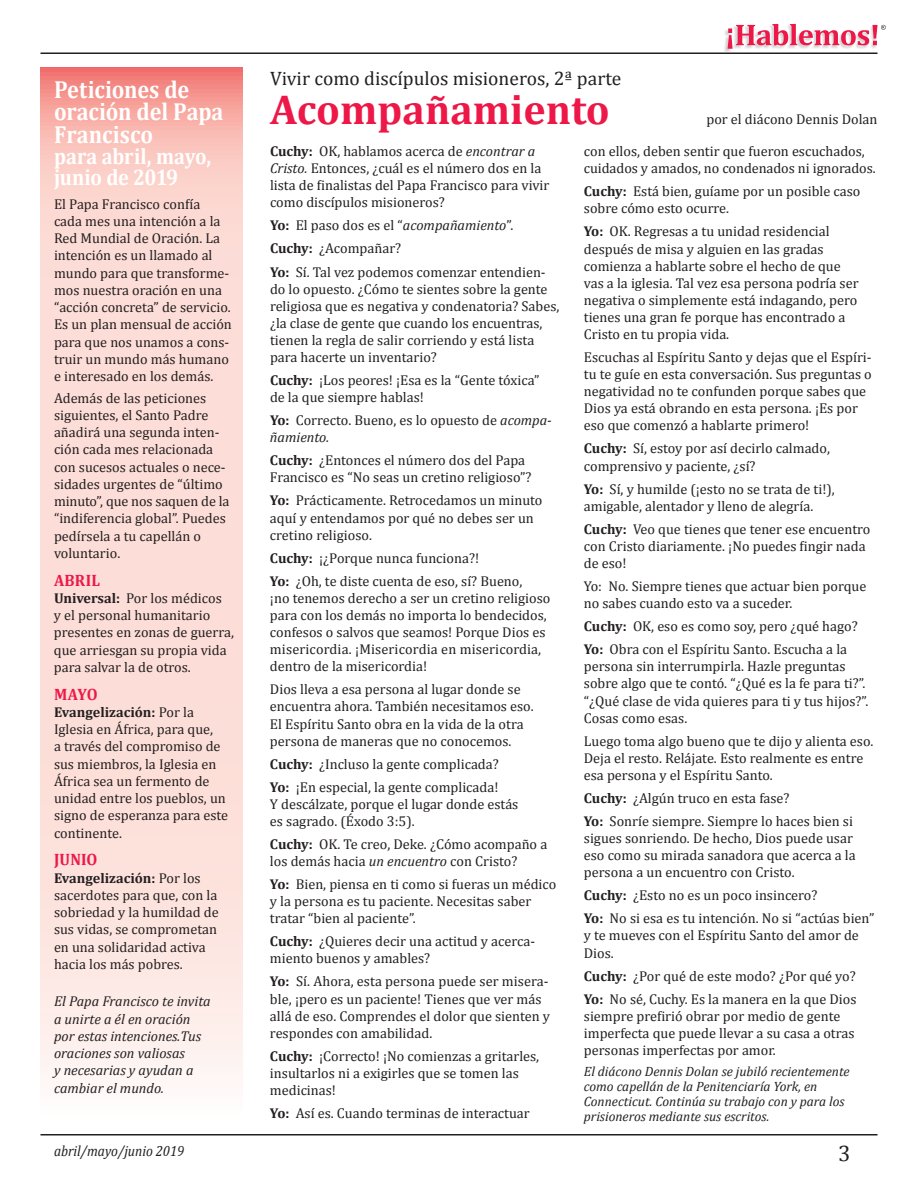
<style>
.page{position:relative;width:918px;height:1188px;background:#fff}
.page>*{position:absolute;margin:0;border:0;box-sizing:border-box;transform-origin:0 0}
.t1{font:700 42px "Cambria";color:#ed1748}
.t2{font:700 24.75px/22.5px "Cambria";letter-spacing:-.005em;color:#fff;scale:.9 1}
.t3{font:700 22.5px/21px "Cambria";letter-spacing:-.01em;color:#fff;scale:.9 1}
.t4{font:22.5px "Cambria";color:#231f20}
.t5{font:19.5px "Cambria";color:#231f20}
.t6{font:700 16.5px "Cambria";letter-spacing:.01em;color:#ed1748;scale:.95 1}
.t7{font:italic 15px "Cambria";color:#231f20;scale:.9 1}
.t8{font:14.25px/17.1px "Cambria";color:#231f20}
.t9{font:italic 14.25px/17.2px "Cambria";color:#231f20}
.t10{font:italic 13.5px/15px "Cambria";color:#231f20}
.s1{font-weight:700}
.s2{font-style:italic}
</style>
<div class="page">
<hr style="left:40px;top:1134px;width:838px;height:2px;background:#231f20">
<hr style="left:40px;top:52px;width:838px;height:2px;background:#231f20">
<div style="left:723px;top:24px;width:154px;height:29px;background:#231f20;opacity:.2"></div>
<svg style="left:728px;top:24px;width:158px;height:25px"></svg>
<svg style="left:40px;top:68px;width:203px;height:1006px;background:#fbdad4"></svg>
<h2 class="t2" style="left:54px;top:77px;width:190px">Peticiones de oración del Papa<br>Francisco</h2>
<h3 class="t3" style="left:54px;top:145px;width:176px">para abril, mayo, junio de 2019</h3>
<p class="t8" style="left:54px;top:195px;width:179px">El Papa Francisco confía cada mes una intención a la<br>Red Mundial de Oración. La intención es un llamado al mundo para que transforme&shy;mos nuestra oración en una “acción concreta” de servicio.<br>Es un plan mensual de acción para que nos unamos a cons&shy;truir un mundo más humano e interesado en los demás.</p>
<p class="t8" style="left:54px;top:389px;width:177px">Además de las peticiones siguientes, el Santo Padre añadirá una segunda inten&shy;ción cada mes relacionada con sucesos actuales o nece&shy;sidades urgentes de “último minuto”, que nos saquen de la “indiferencia global”. Puedes pedírsela a tu capellán o voluntario.</p>
<p class="t6" style="left:54px;top:568px;width:50px">ABRIL</p>
<p class="t8" style="left:54px;top:589px;width:182px"><span class="s1">Universal:</span> Por los médicos<br>y el personal humanitario presentes en zonas de guerra, que arriesgan su propia vida para salvar la de otros.</p>
<p class="t6" style="left:54px;top:682px;width:47px">MAYO</p>
<p class="t8" style="left:54px;top:703px;width:176px"><span class="s1">Evangelización:</span> Por la<br>Iglesia en África, para que,<br>a través del compromiso de sus miembros, la Iglesia en<br>África sea un fermento de unidad entre los pueblos, un signo de esperanza para este continente.</p>
<p class="t6" style="left:54px;top:848px;width:47px">JUNIO</p>
<p class="t8" style="left:54px;top:869px;width:166px"><span class="s1">Evangelización:</span> Por los sacerdotes para que, con la sobriedad y la humildad de sus vidas, se comprometan en una solidaridad activa hacia los más pobres.</p>
<p class="t9" style="left:54px;top:992px;width:158px">El Papa Francisco te invita a unirte a él en oración por estas intenciones.Tus oraciones son valiosas<br>y necesarias y ayudan a cambiar el mundo.</p>
<h3 class="t5" style="left:270px;top:67px;width:353px">Vivir como discípulos misioneros, 2ª parte</h3>
<h1 class="t1" style="left:270px;top:80px;width:341px">Acompañamiento</h1>
<p class="t8" style="left:706px;top:110px;width:173px">por el diácono Dennis Dolan</p>
<p class="t8" style="left:270px;top:143px;width:281px"><span class="s1">Cuchy:</span> OK, hablamos acerca de <span class="s2">encontrar a Cristo.</span> Entonces, ¿cuál es el número dos en la lista de finalistas del Papa Francisco para vivir como discípulos misioneros?</p>
<p class="t8" style="left:270px;top:214px;width:277px;line-height:23.1px"><span class="s1">Yo:</span> El paso dos es el “<span class="s2">acompañamiento</span>”.<br><span class="s1">Cuchy:</span> ¿Acompañar?<br><span class="s1">Yo:</span> Sí. Tal vez podemos comenzar entendien-</p>
<p class="t8" style="left:270px;top:280px;width:291px">do lo opuesto. ¿Cómo te sientes sobre la gente religiosa que es negativa y condenatoria? Sabes, ¿la clase de gente que cuando los encuentras, tienen la regla de salir corriendo y está lista para hacerte un inventario?</p>
<p class="t8" style="left:270px;top:372px;width:271px"><span class="s1">Cuchy:</span> ¡Los peores! ¡Esa es la “Gente tóxica” de la que siempre hablas!</p>
<p class="t8" style="left:270px;top:412px;width:283px"><span class="s1">Yo:</span> Correcto. Bueno, es lo opuesto de <span class="s2">acompa&shy;ñamiento.</span></p>
<p class="t8" style="left:270px;top:452px;width:263px"><span class="s1">Cuchy:</span> ¿Entonces el número dos del Papa<br>Francisco es “No seas un cretino religioso”?</p>
<p class="t8" style="left:270px;top:492px;width:274px"><span class="s1">Yo:</span> Prácticamente. Retrocedamos un minuto aquí y entendamos por qué no debes ser un cretino religioso.</p>
<p class="t8" style="left:270px;top:546px;width:254px;line-height:23.1px"><span class="s1">Cuchy:</span> ¡¿Porque nunca funciona?!<br><span class="s1">Yo:</span> ¿Oh, te diste cuenta de eso, sí? Bueno,</p>
<p class="t8" style="left:270px;top:589px;width:282px">¡no tenemos derecho a ser un cretino religioso para con los demás no importa lo bendecidos, confesos o salvos que seamos! Porque Dios es misericordia. ¡Misericordia en misericordia, dentro de la misericordia!</p>
<p class="t8" style="left:270px;top:681px;width:265px">Dios lleva a esa persona al lugar donde se encuentra ahora. También necesitamos eso.<br>El Espíritu Santo obra en la vida de la otra persona de maneras que no conocemos.</p>
<p class="t8" style="left:270px;top:752px;width:230px;line-height:23.1px"><span class="s1">Cuchy:</span> ¿Incluso la gente complicada?<br><span class="s1">Yo:</span> ¡En especial, la gente complicada!</p>
<p class="t8" style="left:270px;top:795px;width:250px">Y descálzate, porque el lugar donde estás es sagrado. (Éxodo 3:5).</p>
<p class="t8" style="left:270px;top:835px;width:279px"><span class="s1">Cuchy:</span> OK. Te creo, Deke. ¿Cómo acompaño a los demás hacia <span class="s2">un encuentro</span> con Cristo?</p>
<p class="t8" style="left:270px;top:876px;width:288px"><span class="s1">Yo:</span> Bien, piensa en ti como si fueras un médico y la persona es tu paciente. Necesitas saber tratar “bien al paciente”.</p>
<p class="t8" style="left:270px;top:933px;width:267px"><span class="s1">Cuchy:</span> ¿Quieres decir una actitud y acerca&shy;miento buenos y amables?</p>
<p class="t8" style="left:270px;top:973px;width:282px"><span class="s1">Yo:</span> Sí. Ahora, esta persona puede ser misera&shy;ble, ¡pero es un paciente! Tienes que ver más allá de eso. Comprendes el dolor que sienten y respondes con amabilidad.</p>
<p class="t8" style="left:270px;top:1047px;width:271px"><span class="s1">Cuchy:</span> ¡Correcto! ¡No comienzas a gritarles, insultarlos ni a exigirles que se tomen las medicinas!</p>
<p class="t8" style="left:270px;top:1105px;width:261px"><span class="s1">Yo:</span> Así es. Cuando terminas de interactuar</p>
<p class="t8" style="left:584px;top:143px;width:293px">con ellos, deben sentir que fueron escuchados, cuidados y amados, no condenados ni ignorados.</p>
<p class="t8" style="left:584px;top:183px;width:278px"><span class="s1">Cuchy:</span> Está bien, guíame por un posible caso sobre cómo esto ocurre.</p>
<p class="t8" style="left:584px;top:223px;width:276px"><span class="s1">Yo:</span> OK. Regresas a tu unidad residencial después de misa y alguien en las gradas comienza a hablarte sobre el hecho de que vas a la iglesia. Tal vez esa persona podría ser negativa o simplemente está indagando, pero tienes una gran fe porque has encontrado a Cristo en tu propia vida.</p>
<p class="t8" style="left:584px;top:349px;width:289px">Escuchas al Espíritu Santo y dejas que el Espíri&shy;tu te guíe en esta conversación. Sus preguntas o negatividad no te confunden porque sabes que Dios ya está obrando en esta persona. ¡Es por eso que comenzó a hablarte primero!</p>
<p class="t8" style="left:584px;top:440px;width:248px"><span class="s1">Cuchy:</span> Sí, estoy por así decirlo calmado, comprensivo y paciente, ¿sí?</p>
<p class="t8" style="left:584px;top:480px;width:252px"><span class="s1">Yo:</span> Sí, y humilde (¡esto no se trata de ti!), amigable, alentador y lleno de alegría.</p>
<p class="t8" style="left:584px;top:520px;width:288px"><span class="s1">Cuchy:</span> Veo que tienes que tener ese encuentro con Cristo diariamente. ¡No puedes fingir nada de eso!</p>
<p class="t8" style="left:584px;top:578px;width:284px">Yo: No. Siempre tienes que actuar bien porque no sabes cuando esto va a suceder.</p>
<p class="t8" style="left:584px;top:615px;width:275px;line-height:23.1px"><span class="s1">Cuchy:</span> OK, eso es como soy, pero ¿qué hago?<br><span class="s1">Yo:</span> Obra con el Espíritu Santo. Escucha a la</p>
<p class="t8" style="left:584px;top:658px;width:286px">persona sin interrumpirla. Hazle preguntas sobre algo que te contó. “¿Qué es la fe para ti?”. “¿Qué clase de vida quieres para ti y tus hijos?”.<br>Cosas como esas.</p>
<p class="t8" style="left:584px;top:732px;width:291px">Luego toma algo bueno que te dijo y alienta eso.<br>Deja el resto. Relájate. Esto realmente es entre esa persona y el Espíritu Santo.</p>
<p class="t8" style="left:584px;top:786px;width:271px;line-height:23.1px"><span class="s1">Cuchy:</span> ¿Algún truco en esta fase?<br><span class="s1">Yo:</span> Sonríe siempre. Siempre lo haces bien si</p>
<p class="t8" style="left:584px;top:830px;width:273px">sigues sonriendo. De hecho, Dios puede usar eso como su mirada sanadora que acerca a la persona a un encuentro con Cristo.</p>
<p class="t8" style="left:584px;top:884px;width:292px;line-height:23.1px"><span class="s1">Cuchy:</span> ¿Esto no es un poco insincero?<br><span class="s1">Yo:</span> No si esa es tu intención. No si “actúas bien”</p>
<p class="t8" style="left:584px;top:927px;width:277px">y te mueves con el Espíritu Santo del amor de<br>Dios.</p>
<p class="t8" style="left:584px;top:964px;width:274px;line-height:23.1px"><span class="s1">Cuchy:</span> ¿Por qué de este modo? ¿Por qué yo?<br><span class="s1">Yo:</span> No sé, Cuchy. Es la manera en la que Dios</p>
<p class="t8" style="left:584px;top:1007px;width:272px">siempre prefirió obrar por medio de gente imperfecta que puede llevar a su casa a otras personas imperfectas por amor.</p>
<p class="t10" style="left:584px;top:1063px;width:267px">El diácono Dennis Dolan se jubiló recientemente como capellán de la Penitenciaría York, en Connecticut. Continúa su trabajo con y para los prisioneros mediante sus escritos.</p>
<p class="t7" style="left:54px;top:1140px;width:146px">abril/mayo/junio 2019</p>
<h3 class="t4" style="left:838px;top:1140px;width:14px">3</h3>
</div>
